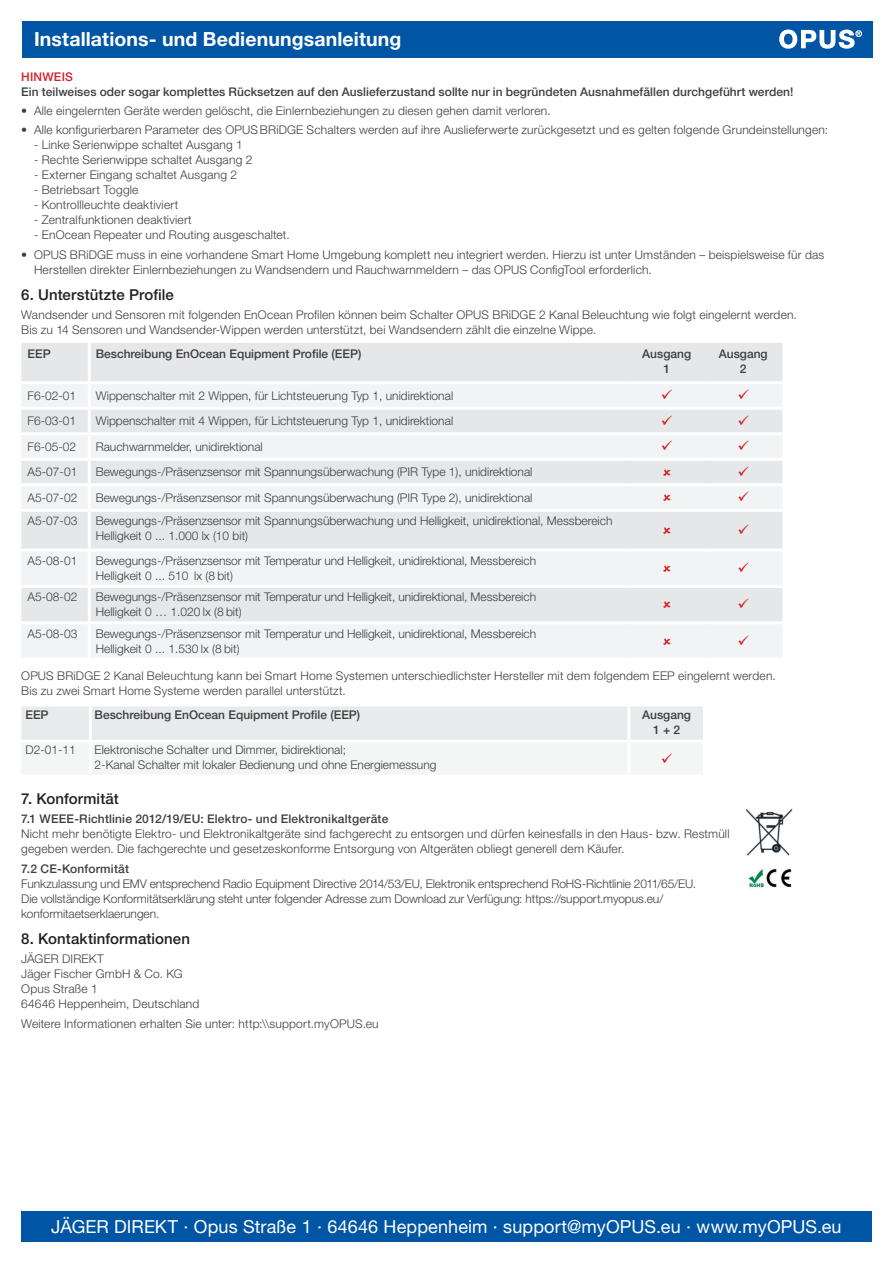
<style>
.page{position:relative;width:893px;height:1263px;background:#fff}
.page>*{position:absolute;margin:0;border:0;box-sizing:border-box;transform-origin:0 0}
.t1{font:700 19.5px "Helvetica Neue LT Pro";letter-spacing:.005em;color:#fff}
.t2{font:18px "Helvetica Neue LT Pro";letter-spacing:.005em;color:#fff}
.t3{font:500 15px "Helvetica Neue LT Pro";letter-spacing:.005em;color:#231f20}
.t4{font:300 12px/15px "Helvetica Neue LT Pro";letter-spacing:.005em;color:#3e3e3f}
.t5{font:500 12px/15px "Helvetica Neue LT Pro";letter-spacing:.005em;color:#3e3e3f;text-align:center}
.t6{font:500 12px "Helvetica Neue LT Pro";letter-spacing:.015em;color:#d1232a}
</style>
<div class="page">
<div style="left:22px;top:21px;width:850px;height:37px;background:#0155a5"></div>
<svg style="left:779px;top:30px;width:83px;height:19px"></svg>
<div style="left:21px;top:1211px;width:851px;height:31px;background:#0155a5"></div>
<img style="left:748px;top:869px;width:44px;height:20px">
<img style="left:745px;top:808px;width:47px;height:48px">
<div style="left:21px;top:343px;width:761px;height:38px;background:#e6e7e9"></div>
<svg style="left:21px;top:384px;width:761px;height:273px;fill:#f2f3f4"></svg>
<hr style="left:21px;top:407px;width:68px;height:3px;background:#fff">
<hr style="left:89px;top:407px;width:540px;height:3px;background:#fff">
<hr style="left:629px;top:407px;width:75px;height:3px;background:#fff">
<hr style="left:704px;top:407px;width:78px;height:3px;background:#fff">
<hr style="left:21px;top:432px;width:68px;height:3px;background:#fff">
<hr style="left:89px;top:432px;width:540px;height:3px;background:#fff">
<hr style="left:629px;top:432px;width:75px;height:3px;background:#fff">
<hr style="left:704px;top:432px;width:78px;height:3px;background:#fff">
<hr style="left:21px;top:458px;width:68px;height:3px;background:#fff">
<hr style="left:89px;top:458px;width:540px;height:3px;background:#fff">
<hr style="left:629px;top:458px;width:75px;height:3px;background:#fff">
<hr style="left:704px;top:458px;width:78px;height:3px;background:#fff">
<hr style="left:21px;top:483px;width:68px;height:3px;background:#fff">
<hr style="left:89px;top:483px;width:540px;height:3px;background:#fff">
<hr style="left:629px;top:483px;width:75px;height:3px;background:#fff">
<hr style="left:704px;top:483px;width:78px;height:3px;background:#fff">
<hr style="left:21px;top:509px;width:68px;height:3px;background:#fff">
<hr style="left:89px;top:509px;width:540px;height:3px;background:#fff">
<hr style="left:629px;top:509px;width:75px;height:3px;background:#fff">
<hr style="left:704px;top:509px;width:78px;height:3px;background:#fff">
<hr style="left:21px;top:549px;width:68px;height:3px;background:#fff">
<hr style="left:89px;top:549px;width:540px;height:3px;background:#fff">
<hr style="left:629px;top:549px;width:75px;height:3px;background:#fff">
<hr style="left:704px;top:549px;width:78px;height:3px;background:#fff">
<hr style="left:21px;top:585px;width:68px;height:3px;background:#fff">
<hr style="left:89px;top:585px;width:540px;height:3px;background:#fff">
<hr style="left:629px;top:585px;width:75px;height:3px;background:#fff">
<hr style="left:704px;top:585px;width:78px;height:3px;background:#fff">
<hr style="left:21px;top:621px;width:68px;height:3px;background:#fff">
<hr style="left:89px;top:621px;width:540px;height:3px;background:#fff">
<hr style="left:629px;top:621px;width:75px;height:3px;background:#fff">
<hr style="left:704px;top:621px;width:78px;height:3px;background:#fff">
<hr style="left:88px;top:343px;width:3px;height:38px;background:#fff">
<hr style="left:88px;top:384px;width:3px;height:23px;background:#fff">
<hr style="left:88px;top:410px;width:3px;height:22px;background:#fff">
<hr style="left:88px;top:435px;width:3px;height:23px;background:#fff">
<hr style="left:88px;top:461px;width:3px;height:22px;background:#fff">
<hr style="left:88px;top:486px;width:3px;height:23px;background:#fff">
<hr style="left:88px;top:512px;width:3px;height:37px;background:#fff">
<hr style="left:88px;top:552px;width:3px;height:33px;background:#fff">
<hr style="left:88px;top:588px;width:3px;height:33px;background:#fff">
<hr style="left:88px;top:624px;width:3px;height:34px;background:#fff">
<svg style="left:663px;top:469px;width:7px;height:7px"></svg>
<svg style="left:663px;top:494px;width:7px;height:7px"></svg>
<svg style="left:663px;top:527px;width:7px;height:7px"></svg>
<svg style="left:663px;top:565px;width:7px;height:7px"></svg>
<svg style="left:663px;top:601px;width:7px;height:7px"></svg>
<svg style="left:663px;top:638px;width:7px;height:6px"></svg>
<svg style="left:662px;top:390px;width:10px;height:9px"></svg>
<svg style="left:738px;top:390px;width:11px;height:9px"></svg>
<svg style="left:662px;top:415px;width:10px;height:10px"></svg>
<svg style="left:738px;top:415px;width:11px;height:10px"></svg>
<svg style="left:662px;top:441px;width:10px;height:9px"></svg>
<svg style="left:738px;top:441px;width:11px;height:9px"></svg>
<svg style="left:738px;top:466px;width:11px;height:10px"></svg>
<svg style="left:738px;top:492px;width:11px;height:9px"></svg>
<svg style="left:738px;top:524px;width:11px;height:10px"></svg>
<svg style="left:738px;top:562px;width:11px;height:10px"></svg>
<svg style="left:738px;top:599px;width:11px;height:9px"></svg>
<svg style="left:738px;top:635px;width:11px;height:10px"></svg>
<svg style="left:21px;top:706px;width:682px;height:68px"></svg>
<h1 class="t1" style="left:34px;top:27px;width:369px">Installations- und Bedienungsanleitung</h1>
<p class="t6" style="left:21px;top:69px;width:53px">HINWEIS</p>
<p class="t5" style="left:21px;top:84px;width:774px">Ein teilweises oder sogar komplettes Rücksetzen auf den Auslieferzustand sollte nur in begründeten Ausnahmefällen durchgeführt werden!</p>
<p class="t4" style="left:21px;top:103px;width:531px">• Alle eingelernten Geräte werden gelöscht, die Einlernbeziehungen zu diesen gehen damit verloren.</p>
<p class="t4" style="left:21px;top:122px;width:808px">• Alle konfigurierbaren Parameter des OPUSBRiDGE Schalters werden auf ihre Auslieferwerte zurückgesetzt und es gelten folgende Grundeinstellungen:</p>
<p class="t4" style="left:34px;top:137px;width:210px">- Linke Serienwippe schaltet Ausgang 1</p>
<p class="t4" style="left:34px;top:152px;width:220px">- Rechte Serienwippe schaltet Ausgang 2</p>
<p class="t4" style="left:34px;top:167px;width:205px">- Externer Eingang schaltet Ausgang 2</p>
<p class="t4" style="left:34px;top:182px;width:106px">- Betriebsart Toggle</p>
<p class="t4" style="left:34px;top:197px;width:146px">- Kontrollleuchte deaktiviert</p>
<p class="t4" style="left:34px;top:212px;width:159px">- Zentralfunktionen deaktiviert</p>
<p class="t4" style="left:34px;top:227px;width:257px">- EnOcean Repeater und Routing ausgeschaltet.</p>
<p class="t4" style="left:34px;top:247px;width:792px;text-indent:-13px">• OPUS BRiDGE muss in eine vorhandene Smart Home Umgebung komplett neu integriert werden. Hierzu ist unter Umständen – beispielsweise für das<br>Herstellen direkter Einlernbeziehungen zu Wandsendern und Rauchwarnmeldern – das OPUS ConfigTool erforderlich.</p>
<p class="t3" style="left:21px;top:286px;width:154px">6. Unterstützte Profile</p>
<p class="t4" style="left:21px;top:307px;width:777px">Wandsender und Sensoren mit folgenden EnOcean Profilen können beim Schalter OPUS BRiDGE 2 Kanal Beleuchtung wie folgt eingelernt werden.<br>Bis zu 14 Sensoren und Wandsender-Wippen werden unterstützt, bei Wandsendern zählt die einzelne Wippe.</p>
<p class="t5" style="left:28px;top:346px;width:25px">EEP</p>
<p class="t5" style="left:96px;top:346px;width:267px">Beschreibung EnOcean Equipment Profile (EEP)</p>
<p class="t5" style="left:642px;top:346px;width:50px">Ausgang<br>1</p>
<p class="t5" style="left:719px;top:346px;width:50px">Ausgang<br>2</p>
<p class="t4" style="left:28px;top:388px;width:50px">F6-02-01</p>
<p class="t4" style="left:96px;top:388px;width:359px">Wippenschalter mit 2 Wippen, für Lichtsteuerung Typ 1, unidirektional</p>
<p class="t4" style="left:28px;top:413px;width:50px">F6-03-01</p>
<p class="t4" style="left:96px;top:413px;width:359px">Wippenschalter mit 4 Wippen, für Lichtsteuerung Typ 1, unidirektional</p>
<p class="t4" style="left:28px;top:439px;width:50px">F6-05-02</p>
<p class="t4" style="left:96px;top:439px;width:169px">Rauchwarnmelder, unidirektional</p>
<p class="t4" style="left:28px;top:464px;width:51px">A5-07-01</p>
<p class="t4" style="left:96px;top:464px;width:438px">Bewegungs-/Präsenzsensor mit Spannungsüberwachung (PIR Type 1), unidirektional</p>
<p class="t4" style="left:28px;top:490px;width:51px">A5-07-02</p>
<p class="t4" style="left:96px;top:490px;width:438px">Bewegungs-/Präsenzsensor mit Spannungsüberwachung (PIR Type 2), unidirektional</p>
<p class="t4" style="left:28px;top:513px;width:51px">A5-07-03</p>
<p class="t4" style="left:96px;top:513px;width:518px">Bewegungs-/Präsenzsensor mit Spannungsüberwachung und Helligkeit, unidirektional, Messbereich<br>Helligkeit 0 ... 1.000 lx (10 bit)</p>
<p class="t4" style="left:28px;top:553px;width:51px">A5-08-01</p>
<p class="t4" style="left:96px;top:553px;width:442px">Bewegungs-/Präsenzsensor mit Temperatur und Helligkeit, unidirektional, Messbereich<br>Helligkeit 0 ... 510 lx (8 bit)</p>
<p class="t4" style="left:28px;top:589px;width:51px">A5-08-02</p>
<p class="t4" style="left:96px;top:589px;width:442px">Bewegungs-/Präsenzsensor mit Temperatur und Helligkeit, unidirektional, Messbereich<br>Helligkeit 0 … 1.020 lx (8 bit)</p>
<p class="t4" style="left:28px;top:626px;width:51px">A5-08-03</p>
<p class="t4" style="left:96px;top:626px;width:442px">Bewegungs-/Präsenzsensor mit Temperatur und Helligkeit, unidirektional, Messbereich<br>Helligkeit 0 ... 1.530 lx (8 bit)</p>
<p class="t4" style="left:21px;top:668px;width:756px">OPUS BRiDGE 2 Kanal Beleuchtung kann bei Smart Home Systemen unterschiedlichster Hersteller mit dem folgendem EEP eingelernt werden.<br>Bis zu zwei Smart Home Systeme werden parallel unterstützt.</p>
<p class="t5" style="left:26px;top:707px;width:25px">EEP</p>
<p class="t5" style="left:95px;top:707px;width:267px">Beschreibung EnOcean Equipment Profile (EEP)</p>
<p class="t5" style="left:642px;top:707px;width:50px">Ausgang<br>1 + 2</p>
<p class="t4" style="left:26px;top:742px;width:52px">D2-01-11</p>
<p class="t4" style="left:95px;top:742px;width:343px">Elektronische Schalter und Dimmer, bidirektional;<br>2-Kanal Schalter mit lokaler Bedienung und ohne Energiemessung</p>
<p class="t3" style="left:21px;top:790px;width:99px">7. Konformität</p>
<p class="t5" style="left:21px;top:811px;width:369px">7.1 WEEE-Richtlinie 2012/19/EU: Elektro- und Elektronikaltgeräte</p>
<p class="t4" style="left:21px;top:826px;width:710px">Nicht mehr benötigte Elektro- und Elektronikaltgeräte sind fachgerecht zu entsorgen und dürfen keinesfalls in den Haus- bzw. Restmüll gegeben werden. Die fachgerechte und gesetzeskonforme Entsorgung von Altgeräten obliegt generell dem Käufer.</p>
<p class="t5" style="left:21px;top:861px;width:109px">7.2 CE-Konformität</p>
<p class="t4" style="left:21px;top:875px;width:676px">Funkzulassung und EMV entsprechend Radio Equipment Directive 2014/53/EU, Elektronik entsprechend RoHS-Richtlinie 2011/65/EU.<br>Die vollständige Konformitätserklärung steht unter folgender Adresse zum Download zur Verfügung: https://support.myopus.eu/ konformitaetserklaerungen.</p>
<p class="t3" style="left:21px;top:930px;width:170px">8. Kontaktinformationen</p>
<p class="t4" style="left:21px;top:951px;width:180px">JÄGER DIREKT<br>Jäger Fischer GmbH &amp; Co. KG<br>Opus Straße 1<br>64646 Heppenheim, Deutschland</p>
<p class="t4" style="left:21px;top:1015px;width:359px">Weitere Informationen erhalten Sie unter: http:\\support.myOPUS.eu</p>
<h2 class="t2" style="left:51px;top:1215px;width:792px">JÄGER DIREKT · Opus Straße 1 · 64646 Heppenheim · support@myOPUS.eu · www.myOPUS.eu</h2>
</div>
